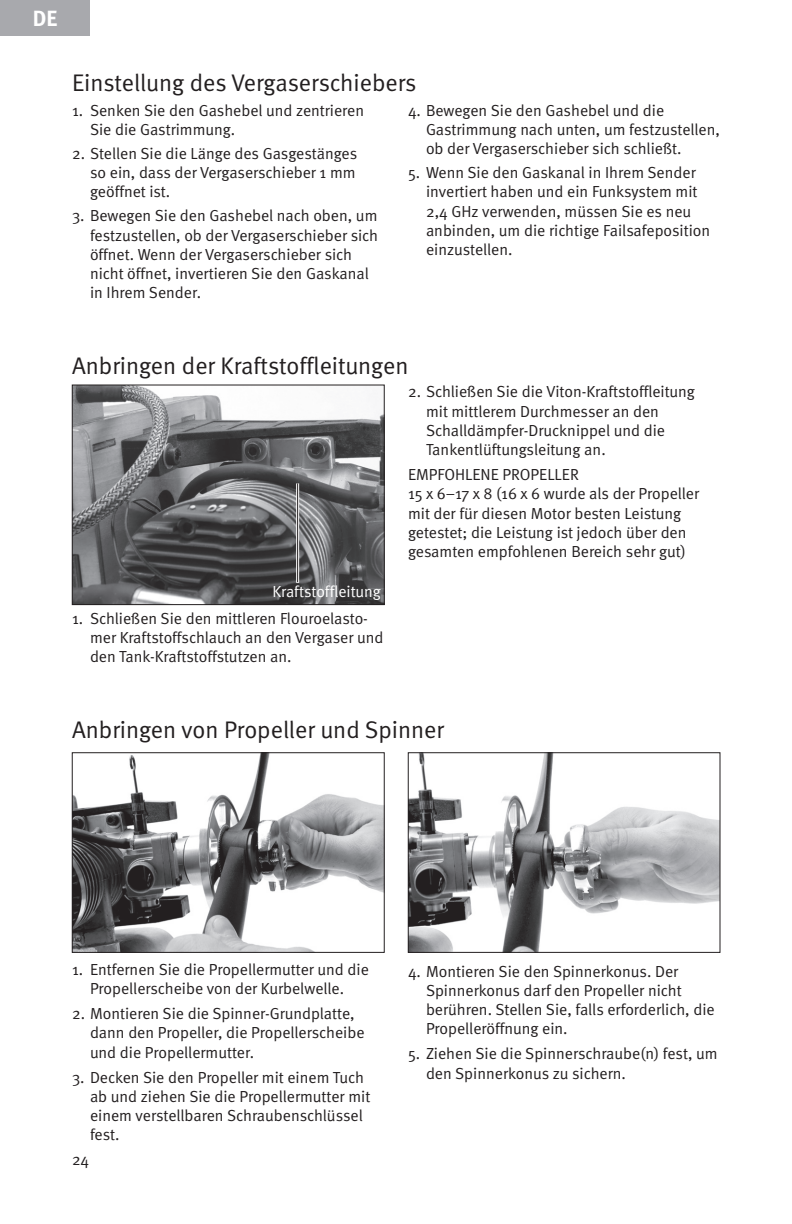
<style>
.page{position:relative;width:792px;height:1224px;background:#fff}
.page>*{position:absolute;margin:0;border:0;box-sizing:border-box;transform-origin:0 0}
.t1{font:24px "Meta Normal";color:#231f20}
.t2{font:700 22px "Meta";color:#fff}
.t3{font:16px/19.2px "Meta Normal";color:#231f20}
.t4{font:16px "Meta Normal";color:#fff}
</style>
<div class="page">
<div style="left:0;top:0;width:90px;height:36px;background:#a8a9ad"></div>
<img style="left:74px;top:387px;width:308px;height:216px">
<div style="left:72px;top:385px;width:312px;height:220px;border:1px solid #231f20"></div>
<hr style="left:296px;top:483px;width:3px;height:100px;background:#fff">
<hr style="left:297px;top:483px;width:1px;height:99px;background:#231f20">
<img style="left:74px;top:754px;width:308px;height:197px">
<div style="left:72px;top:752px;width:312px;height:201px;border:1px solid #231f20"></div>
<img style="left:410px;top:754px;width:308px;height:197px">
<div style="left:408px;top:752px;width:312px;height:201px;border:1px solid #231f20"></div>
<h2 class="t2" style="left:33px;top:5px;width:26px">DE</h2>
<h1 class="t1" style="left:72px;top:69px;width:346px">Einstellung des Vergaserschiebers</h1>
<p class="t3" style="left:90px;top:101px;width:276px;text-indent:-18px">1. Senken Sie den Gashebel und zentrieren<br>Sie die Gastrimmung.</p>
<p class="t3" style="left:90px;top:144px;width:269px;text-align:justify;text-indent:-18px">2. Stellen Sie die Länge des Gasgestänges so ein, dass der Vergaserschieber 1 mm geöffnet ist.</p>
<p class="t3" style="left:90px;top:206px;width:290px;text-indent:-18px">3. Bewegen Sie den Gashebel nach oben, um festzustellen, ob der Vergaserschieber sich öffnet. Wenn der Vergaserschieber sich nicht öffnet, invertieren Sie den Gaskanal in Ihrem Sender.</p>
<p class="t3" style="left:426px;top:101px;width:295px;text-indent:-18px">4. Bewegen Sie den Gashebel und die<br>Gastrimmung nach unten, um festzustellen, ob der Vergaserschieber sich schließt.</p>
<p class="t3" style="left:426px;top:163px;width:286px;text-indent:-18px">5. Wenn Sie den Gaskanal in Ihrem Sender invertiert haben und ein Funksystem mit 2,4 GHz verwenden, müssen Sie es neu anbinden, um die richtige Failsafeposition einzustellen.</p>
<h1 class="t1" style="left:72px;top:352px;width:338px">Anbringen der Kraftstoffleitungen</h1>
<p class="t4" style="left:272px;top:582px;width:110px">Kraftstoffleitung</p>
<p class="t3" style="left:90px;top:609px;width:295px;text-indent:-18px">1. Schließen Sie den mittleren Flouroelasto&shy;mer Kraftstoffschlauch an den Vergaser und den Tank-Kraftstoffstutzen an.</p>
<p class="t3" style="left:426px;top:382px;width:270px;text-indent:-18px">2. Schließen Sie die Viton-Kraftstoffleitung mit mittlerem Durchmesser an den Schalldämpfer-Drucknippel und die Tankentlüftungsleitung an.</p>
<p class="t3" style="left:408px;top:465px;width:293px">EMPFOHLENE PROPELLER<br>15 x 6–17 x 8 (16 x 6 wurde als der Propeller mit der für diesen Motor besten Leistung getestet; die Leistung ist jedoch über den gesamten empfohlenen Bereich sehr gut)</p>
<h1 class="t1" style="left:72px;top:715px;width:374px">Anbringen von Propeller und Spinner</h1>
<p class="t3" style="left:72px;top:959px;width:298px;text-align:center">1. Entfernen Sie die Propellermutter und die<br>Propellerscheibe von der Kurbelwelle.</p>
<p class="t3" style="left:90px;top:1004px;width:276px;text-indent:-18px">2. Montieren Sie die Spinner-Grundplatte, dann den Propeller, die Propellerscheibe und die Propellermutter.</p>
<p class="t3" style="left:90px;top:1067px;width:282px;text-indent:-18px">3. Decken Sie den Propeller mit einem Tuch ab und ziehen Sie die Propellermutter mit einem verstellbaren Schraubenschlüssel fest.</p>
<p class="t3" style="left:72px;top:1150px;width:19px">24</p>
<p class="t3" style="left:426px;top:961px;width:290px;text-indent:-18px">4. Montieren Sie den Spinnerkonus. Der Spinnerkonus darf den Propeller nicht berühren. Stellen Sie, falls erforderlich, die Propelleröffnung ein.</p>
<p class="t3" style="left:426px;top:1044px;width:293px;text-indent:-18px">5. Ziehen Sie die Spinnerschraube(n) fest, um den Spinnerkonus zu sichern.</p>
</div>
